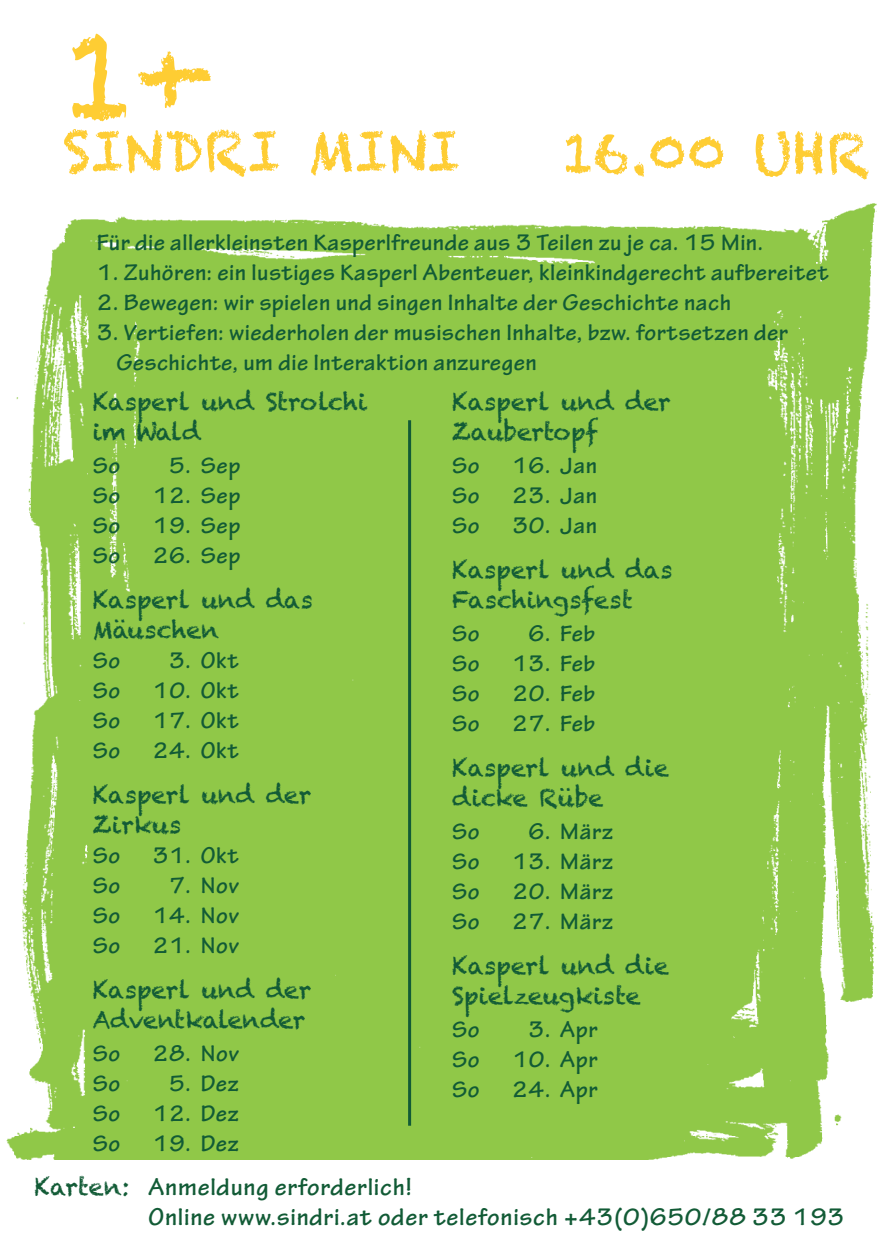
<style>
.page{position:relative;width:893px;height:1259px;background:#fff}
.page>*{position:absolute;margin:0;border:0;box-sizing:border-box;transform-origin:0 0}
.t1{font:121.5px "Chalkduster";color:#fecd33}
.t2{font:55.5px "Chalkduster";color:#fecd33}
.t3{font:700 25.5px/30px "Tekton Pro";letter-spacing:.03em;color:#125b36}
.t4{font:700 24px/30px "Tekton Pro";letter-spacing:.02em;color:#125b36}
.t5{font:24px/30px "Chalkduster";letter-spacing:-.01em;color:#125b36}
.s1{font-family:"Chalkduster";font-weight:400;font-size:24px}
</style>
<div class="page">
<img style="left:6px;top:203px;width:871px;height:957px">
<hr style="left:408px;top:420px;width:3px;height:705px;background:#125b36">
<h1 class="t1" style="left:63px;top:6px;width:151px">1+</h1>
<h2 class="t2" style="left:63px;top:118px;width:398px">SINDRI MINI</h2>
<h2 class="t2" style="left:562px;top:121px;width:310px">16.00 UHR</h2>
<p class="t4" style="left:97px;top:228px;width:668px">Für die allerkleinsten Kasperlfreunde aus 3 Teilen zu je ca. 15 Min.</p>
<p class="t4" style="left:97px;top:258px;width:733px">1. Zuhören: ein lustiges Kasperl Abenteuer, kleinkindgerecht aufbereitet</p>
<p class="t4" style="left:97px;top:288px;width:636px">2. Bewegen: wir spielen und singen Inhalte der Geschichte nach</p>
<p class="t4" style="left:116px;top:318px;width:673px;text-indent:-19px">3. Vertiefen: wiederholen der musischen Inhalte, bzw. fortsetzen der<br>Geschichte, um die Interaktion anzuregen</p>
<p class="t5" style="left:93px;top:386px;width:276px">Kasperl und Strolchi im Wald</p>
<p class="t4" style="left:93px;top:450px;width:29px">So</p>
<p class="t4" style="left:169px;top:450px;width:73px">5. Sep</p>
<p class="t4" style="left:93px;top:480px;width:29px">So</p>
<p class="t4" style="left:153px;top:480px;width:89px">12. Sep</p>
<p class="t4" style="left:93px;top:510px;width:29px">So</p>
<p class="t4" style="left:153px;top:510px;width:89px">19. Sep</p>
<p class="t4" style="left:93px;top:540px;width:29px">So</p>
<p class="t4" style="left:153px;top:540px;width:89px">26. Sep</p>
<p class="t5" style="left:93px;top:584px;width:222px">Kasperl und das<br>Mäuschen</p>
<p class="t4" style="left:93px;top:645px;width:29px">So</p>
<p class="t4" style="left:169px;top:645px;width:71px">3. Okt</p>
<p class="t4" style="left:93px;top:675px;width:29px">So</p>
<p class="t4" style="left:153px;top:675px;width:87px">10. Okt</p>
<p class="t4" style="left:93px;top:705px;width:29px">So</p>
<p class="t4" style="left:153px;top:705px;width:88px">17. Okt</p>
<p class="t4" style="left:93px;top:735px;width:29px">So</p>
<p class="t4" style="left:153px;top:735px;width:88px">24. Okt</p>
<p class="t5" style="left:93px;top:779px;width:220px">Kasperl und der<br>Zirkus</p>
<p class="t4" style="left:93px;top:840px;width:29px">So</p>
<p class="t4" style="left:153px;top:840px;width:88px">31. Okt</p>
<p class="t4" style="left:93px;top:870px;width:29px">So</p>
<p class="t4" style="left:169px;top:870px;width:71px">7. Nov</p>
<p class="t4" style="left:93px;top:900px;width:29px">So</p>
<p class="t4" style="left:153px;top:900px;width:88px">14. Nov</p>
<p class="t4" style="left:93px;top:930px;width:29px">So</p>
<p class="t4" style="left:153px;top:930px;width:88px">21. Nov</p>
<p class="t5" style="left:93px;top:974px;width:220px">Kasperl und der<br>Adventkalender</p>
<p class="t4" style="left:93px;top:1038px;width:29px">So</p>
<p class="t4" style="left:153px;top:1038px;width:88px">28. Nov</p>
<p class="t4" style="left:93px;top:1068px;width:29px">So</p>
<p class="t4" style="left:169px;top:1068px;width:71px">5. Dez</p>
<p class="t4" style="left:93px;top:1098px;width:29px">So</p>
<p class="t4" style="left:153px;top:1098px;width:88px">12. Dez</p>
<p class="t4" style="left:93px;top:1128px;width:29px">So</p>
<p class="t4" style="left:153px;top:1128px;width:88px">19. Dez</p>
<p class="t5" style="left:452px;top:386px;width:220px">Kasperl und der<br>Zaubertopf</p>
<p class="t4" style="left:452px;top:450px;width:29px">So</p>
<p class="t4" style="left:512px;top:450px;width:87px">16. Jan</p>
<p class="t4" style="left:452px;top:480px;width:29px">So</p>
<p class="t4" style="left:512px;top:480px;width:87px">23. Jan</p>
<p class="t4" style="left:452px;top:510px;width:29px">So</p>
<p class="t4" style="left:512px;top:510px;width:86px">30. Jan</p>
<p class="t5" style="left:452px;top:554px;width:222px">Kasperl und das<br>Faschingsfest</p>
<p class="t4" style="left:452px;top:618px;width:29px">So</p>
<p class="t4" style="left:529px;top:618px;width:68px">6. Feb</p>
<p class="t4" style="left:452px;top:648px;width:29px">So</p>
<p class="t4" style="left:512px;top:648px;width:85px">13. Feb</p>
<p class="t4" style="left:452px;top:678px;width:29px">So</p>
<p class="t4" style="left:512px;top:678px;width:84px">20. Feb</p>
<p class="t4" style="left:452px;top:708px;width:29px">So</p>
<p class="t4" style="left:512px;top:708px;width:85px">27. Feb</p>
<p class="t5" style="left:452px;top:752px;width:218px">Kasperl und die dicke Rübe</p>
<p class="t4" style="left:452px;top:816px;width:29px">So</p>
<p class="t4" style="left:529px;top:816px;width:86px">6. März</p>
<p class="t4" style="left:452px;top:846px;width:29px">So</p>
<p class="t4" style="left:512px;top:846px;width:102px">13. März</p>
<p class="t4" style="left:452px;top:876px;width:29px">So</p>
<p class="t4" style="left:512px;top:876px;width:102px">20. März</p>
<p class="t4" style="left:452px;top:906px;width:29px">So</p>
<p class="t4" style="left:512px;top:906px;width:102px">27. März</p>
<p class="t5" style="left:452px;top:950px;width:218px">Kasperl und die<br>Spielzeugkiste</p>
<p class="t4" style="left:452px;top:1014px;width:29px">So</p>
<p class="t4" style="left:529px;top:1014px;width:71px">3. Apr</p>
<p class="t4" style="left:452px;top:1044px;width:29px">So</p>
<p class="t4" style="left:512px;top:1044px;width:87px">10. Apr</p>
<p class="t4" style="left:452px;top:1074px;width:29px">So</p>
<p class="t4" style="left:512px;top:1074px;width:87px">24. Apr</p>
<p class="t3" style="left:149px;top:1172px;width:697px;text-indent:-114px"><span class="s1">Karten:</span> Anmeldung erforderlich!<br>Online www.sindri.at oder telefonisch +43(0)650/88 33 193</p>
</div>
